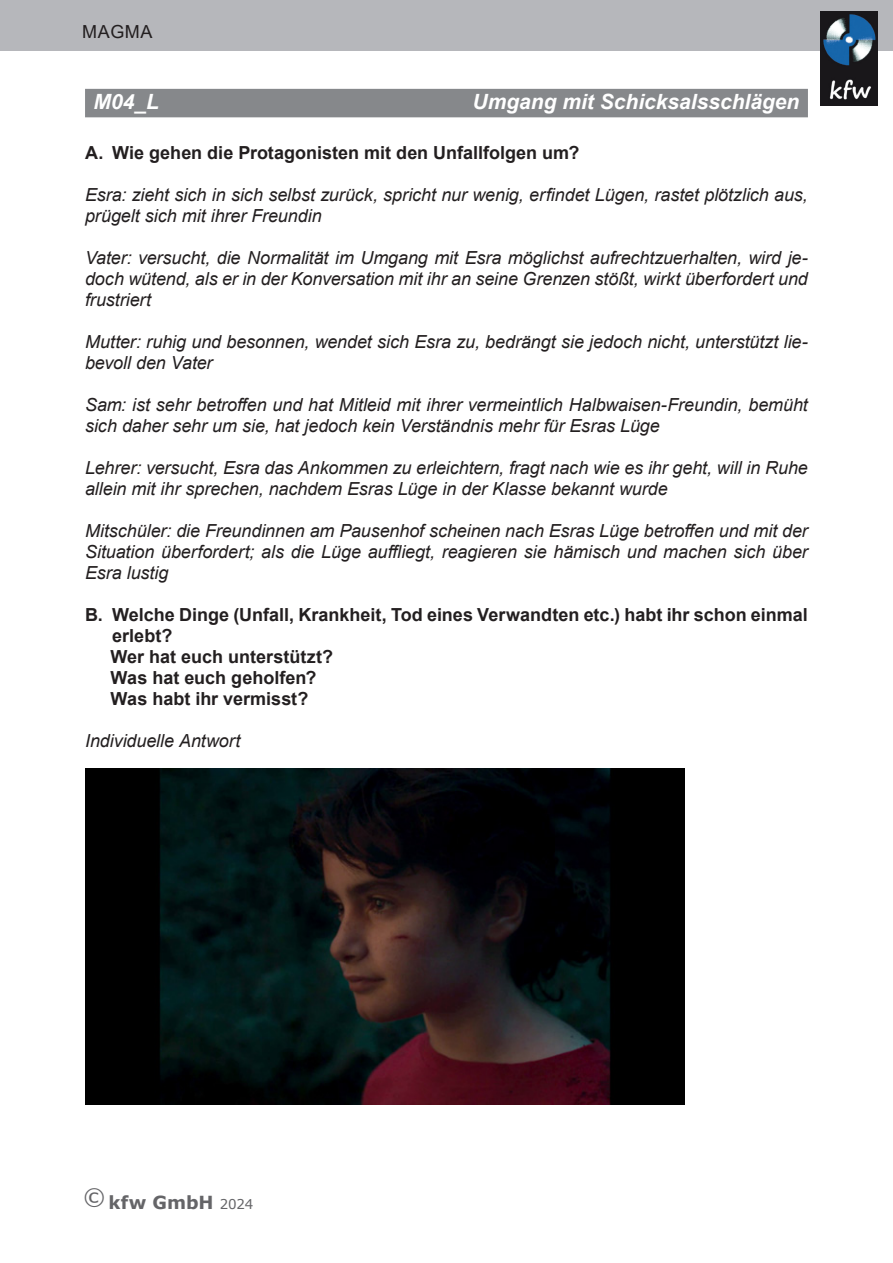
<style>
.page{position:relative;width:893px;height:1263px;background:#fff}
.page>*{position:absolute;margin:0;border:0;box-sizing:border-box;transform-origin:0 0}
.t1{font:italic 700 21px "Arial";color:#fff}
.t2{font:italic 18px/21px "Arial";letter-spacing:-.005em;color:#231f20}
.t3{font:700 18px/21px "Arial";color:#231f20}
.t4{font:700 18px "Verdana";color:#656568}
.t5{font:18px "Arial";letter-spacing:.035em;color:#231f20}
.s1{font-weight:400;font-size:13.5px}
</style>
<div class="page">
<div style="left:0;top:0;width:893px;height:51px;background:#b6b7bb"></div>
<img style="left:821px;top:11px;width:56px;height:94px">
<div style="left:85px;top:89px;width:723px;height:28px;background:#86888b"></div>
<img style="left:86px;top:768px;width:598px;height:336px">
<p class="t5" style="left:82px;top:20px;width:72px">MAGMA</p>
<p class="t1" style="left:94px;top:87px;width:67px">M04_L</p>
<p class="t1" style="left:473px;top:87px;width:328px">Umgang mit Schicksalsschlägen</p>
<p class="t3" style="left:85px;top:142px;width:496px">A. Wie gehen die Protagonisten mit den Unfallfolgen um?</p>
<p class="t2" style="left:85px;top:184px;width:724px">Esra: zieht sich in sich selbst zurück, spricht nur wenig, erfindet Lügen, rastet plötzlich aus, prügelt sich mit ihrer Freundin</p>
<p class="t2" style="left:85px;top:247px;width:724px;text-align:justify">Vater: versucht, die Normalität im Umgang mit Esra möglichst aufrechtzuerhalten, wird je&shy;doch wütend, als er in der Konversation mit ihr an seine Grenzen stößt, wirkt überfordert und frustriert</p>
<p class="t2" style="left:85px;top:331px;width:724px">Mutter: ruhig und besonnen, wendet sich Esra zu, bedrängt sie jedoch nicht, unterstützt lie&shy;bevoll den Vater</p>
<p class="t2" style="left:85px;top:394px;width:724px">Sam: ist sehr betroffen und hat Mitleid mit ihrer vermeintlich Halbwaisen-Freundin, bemüht sich daher sehr um sie, hat jedoch kein Verständnis mehr für Esras Lüge</p>
<p class="t2" style="left:85px;top:457px;width:724px">Lehrer: versucht, Esra das Ankommen zu erleichtern, fragt nach wie es ihr geht, will in Ruhe allein mit ihr sprechen, nachdem Esras Lüge in der Klasse bekannt wurde</p>
<p class="t2" style="left:85px;top:520px;width:724px;text-align:justify">Mitschüler: die Freundinnen am Pausenhof scheinen nach Esras Lüge betroffen und mit der Situation überfordert; als die Lüge auffliegt, reagieren sie hämisch und machen sich über Esra lustig</p>
<p class="t3" style="left:111px;top:604px;width:699px;text-indent:-26px">B. Welche Dinge (Unfall, Krankheit, Tod eines Verwandten etc.) habt ihr schon einmal erlebt?<br>Wer hat euch unterstützt?<br>Was hat euch geholfen?<br>Was habt ihr vermisst?</p>
<p class="t2" style="left:85px;top:730px;width:157px">Individuelle Antwort</p>
<p class="t4" style="left:83px;top:1190px;width:172px"><sup>©</sup> kfw GmbH <span class="s1">2024</span></p>
</div>
